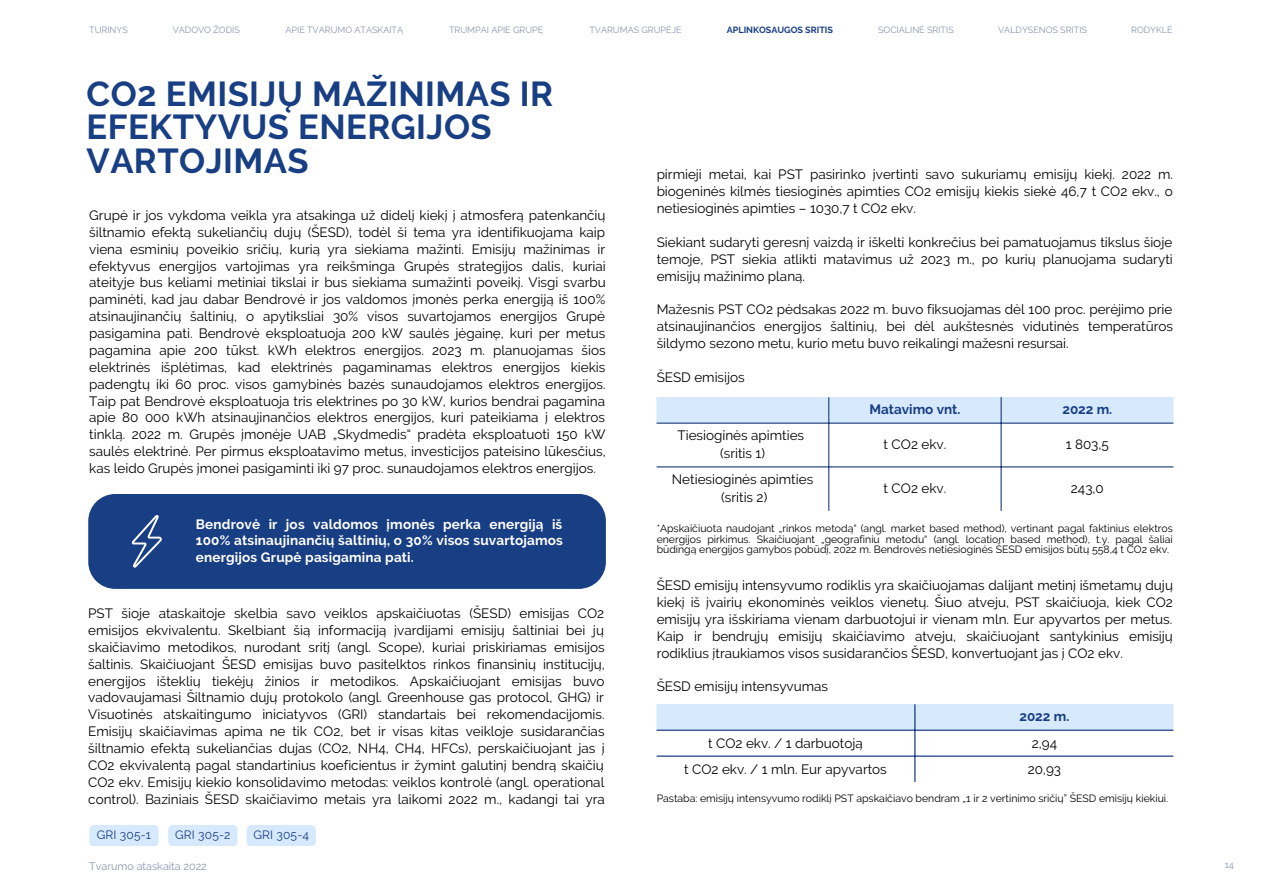
<style>
.page{position:relative;width:1263px;height:894px;background:#fff}
.page>*{position:absolute;margin:0;border:0;box-sizing:border-box;transform-origin:0 0}
.t1{font:700 34.5px/33.8px "Raleway";letter-spacing:.015em;color:#183e83}
.t2{font:13.5px/16.8px "Raleway";color:#000;text-align:justify}
.t3{font:700 13.5px/16.8px "Raleway";letter-spacing:.015em;color:#fff;text-align:justify}
.t4{font:700 13.5px "Raleway";color:#183e83}
.t5{font:12px "Raleway";letter-spacing:.015em;color:#183e83}
.t6{font:10.8px "Raleway";color:#8a96ae}
.t7{font:10.5px/10.5px "Raleway";color:#000;text-align:justify}
.t8{font:9.3px "Raleway";color:#8a96ae}
.t9{font:9px "Raleway";color:#8a96ae}
.t10{font:700 9px "Raleway";color:#183e83}
</style>
<div class="page">
<svg style="left:89px;top:825px;width:70px;height:20px"></svg>
<svg style="left:168px;top:825px;width:70px;height:20px"></svg>
<div style="left:88px;top:494px;width:518px;height:94px;background:#183e83"></div>
<svg style="left:132px;top:515px;width:30px;height:52px;background:#43629a"></svg>
<div style="left:657px;top:397px;width:516px;height:25px;background:#d7e9fc"></div>
<hr style="left:828px;top:397px;width:1px;height:113px;background:#183e83">
<hr style="left:1001px;top:397px;width:1px;height:113px;background:#183e83">
<hr style="left:657px;top:422px;width:516px;height:1px;background:#183e83">
<hr style="left:657px;top:466px;width:516px;height:1px;background:#183e83">
<div style="left:657px;top:704px;width:516px;height:25px;background:#d7e9fc"></div>
<hr style="left:914px;top:704px;width:1px;height:77px;background:#183e83">
<hr style="left:657px;top:729px;width:516px;height:1px;background:#183e83">
<hr style="left:657px;top:755px;width:516px;height:1px;background:#183e83">
<svg style="left:247px;top:825px;width:69px;height:20px"></svg>
<p class="t9" style="left:89px;top:25px;width:40px">TURINYS</p>
<p class="t9" style="left:173px;top:25px;width:69px">VADOVO ŽODIS</p>
<p class="t9" style="left:285px;top:25px;width:119px">APIE TVARUMO ATASKAITĄ</p>
<p class="t9" style="left:449px;top:25px;width:96px">TRUMPAI APIE GRUPĘ</p>
<p class="t9" style="left:589px;top:25px;width:94px">TVARUMAS GRUPĖJE</p>
<p class="t10" style="left:727px;top:25px;width:108px">APLINKOSAUGOS SRITIS</p>
<p class="t9" style="left:878px;top:25px;width:77px">SOCIALINĖ SRITIS</p>
<p class="t9" style="left:998px;top:25px;width:90px">VALDYSENOS SRITIS</p>
<p class="t9" style="left:1131px;top:25px;width:43px">RODYKLĖ</p>
<h1 class="t1" style="left:87px;top:76px;width:468px">CO2 EMISIJŲ MAŽINIMAS IR<br>EFEKTYVUS ENERGIJOS<br>VARTOJIMAS</h1>
<p class="t2" style="left:89px;top:207px;width:518px">Grupė ir jos vykdoma veikla yra atsakinga už didelį kiekį į atmosferą patenkančių šiltnamio efektą sukeliančių dujų (ŠESD), todėl ši tema yra identifikuojama kaip viena esminių poveikio sričių, kurią yra siekiama mažinti. Emisijų mažinimas ir efektyvus energijos vartojimas yra reikšminga Grupės strategijos dalis, kuriai ateityje bus keliami metiniai tikslai ir bus siekiama sumažinti poveikį. Visgi svarbu paminėti, kad jau dabar Bendrovė ir jos valdomos įmonės perka energiją iš 100% atsinaujinančių šaltinių, o apytiksliai 30% visos suvartojamos energijos Grupė pasigamina pati. Bendrovė eksploatuoja 200 kW saulės jėgainę, kuri per metus pagamina apie 200 tūkst. kWh elektros energijos. 2023 m. planuojamas šios elektrinės išplėtimas, kad elektrinės pagaminamas elektros energijos kiekis padengtų iki 60 proc. visos gamybinės bazės sunaudojamos elektros energijos.<br>Taip pat Bendrovė eksploatuoja tris elektrines po 30 kW, kurios bendrai pagamina apie 80 000 kWh atsinaujinančios elektros energijos, kuri pateikiama į elektros tinklą. 2022 m. Grupės įmonėje UAB „Skydmedis“ pradėta eksploatuoti 150 kW saulės elektrinė. Per pirmus eksploatavimo metus, investicijos pateisino lūkesčius, kas leido Grupės įmonei pasigaminti iki 97 proc. sunaudojamos elektros energijos.</p>
<p class="t3" style="left:196px;top:515px;width:369px">Bendrovė ir jos valdomos įmonės perka energiją iš 100% atsinaujinančių šaltinių, o 30% visos suvartojamos energijos Grupė pasigamina pati.</p>
<p class="t2" style="left:88px;top:604px;width:518px">PST šioje ataskaitoje skelbia savo veiklos apskaičiuotas (ŠESD) emisijas CO2 emisijos ekvivalentu. Skelbiant šią informaciją įvardijami emisijų šaltiniai bei jų skaičiavimo metodikos, nurodant sritį (angl. Scope), kuriai priskiriamas emisijos šaltinis. Skaičiuojant ŠESD emisijas buvo pasitelktos rinkos finansinių institucijų, energijos išteklių tiekėjų žinios ir metodikos. Apskaičiuojant emisijas buvo vadovaujamasi Šiltnamio dujų protokolo (angl. Greenhouse gas protocol, GHG) ir Visuotinės atskaitingumo iniciatyvos (GRI) standartais bei rekomendacijomis.<br>Emisijų skaičiavimas apima ne tik CO2, bet ir visas kitas veikloje susidarančias šiltnamio efektą sukeliančias dujas (CO2, NH4, CH4, HFCs), perskaičiuojant jas į CO2 ekvivalentą pagal standartinius koeficientus ir žymint galutinį bendrą skaičių CO2 ekv. Emisijų kiekio konsolidavimo metodas: veiklos kontrolė (angl. operational control). Baziniais ŠESD skaičiavimo metais yra laikomi 2022 m., kadangi tai yra</p>
<p class="t5" style="left:97px;top:827px;width:56px">GRI 305-1</p>
<p class="t5" style="left:175px;top:827px;width:57px">GRI 305-2</p>
<p class="t5" style="left:253px;top:827px;width:57px">GRI 305-4</p>
<p class="t2" style="left:657px;top:166px;width:518px">pirmieji metai, kai PST pasirinko įvertinti savo sukuriamų emisijų kiekį. 2022 m. biogeninės kilmės tiesioginės apimties CO2 emisijų kiekis siekė 46,7 t CO2 ekv., o netiesioginės apimties – 1030,7 t CO2 ekv.</p>
<p class="t2" style="left:657px;top:234px;width:518px">Siekiant sudaryti geresnį vaizdą ir iškelti konkrečius bei pamatuojamus tikslus šioje temoje, PST siekia atlikti matavimus už 2023 m., po kurių planuojama sudaryti emisijų mažinimo planą.</p>
<p class="t2" style="left:657px;top:301px;width:518px">Mažesnis PST CO2 pėdsakas 2022 m. buvo fiksuojamas dėl 100 proc. perėjimo prie atsinaujinančios energijos šaltinių, bei dėl aukštesnės vidutinės temperatūros šildymo sezono metu, kurio metu buvo reikalingi mažesni resursai.</p>
<p class="t2" style="left:657px;top:368px;width:90px">ŠESD emisijos</p>
<p class="t4" style="left:869px;top:401px;width:92px">Matavimo vnt.</p>
<p class="t4" style="left:1062px;top:401px;width:51px">2022 m.</p>
<p class="t2" style="left:677px;top:426px;width:128px;line-height:18px;text-align:center">Tiesioginės apimties (sritis 1)</p>
<p class="t2" style="left:884px;top:436px;width:64px">t CO2 ekv.</p>
<p class="t2" style="left:1066px;top:436px;width:45px">1 803,5</p>
<p class="t2" style="left:672px;top:470px;width:143px;line-height:18px;text-align:center">Netiesioginės apimties (sritis 2)</p>
<p class="t2" style="left:884px;top:480px;width:64px">t CO2 ekv.</p>
<p class="t2" style="left:1071px;top:480px;width:34px">243,0</p>
<p class="t7" style="left:657px;top:523px;width:518px">*Apskaičiuota naudojant „rinkos metodą“ (angl. market based method), vertinant pagal faktinius elektros energijos pirkimus. Skaičiuojant „geografiniu metodu“ (angl. location based method), t.y. pagal šaliai būdingą energijos gamybos pobūdį, 2022 m. Bendrovės netiesioginės ŠESD emisijos būtų 558,4 t CO2 ekv.</p>
<p class="t2" style="left:657px;top:576px;width:518px">ŠESD emisijų intensyvumo rodiklis yra skaičiuojamas dalijant metinį išmetamų dujų kiekį iš įvairių ekonominės veiklos vienetų. Šiuo atveju, PST skaičiuoja, kiek CO2 emisijų yra išskiriama vienam darbuotojui ir vienam mln. Eur apyvartos per metus.<br>Kaip ir bendrųjų emisijų skaičiavimo atveju, skaičiuojant santykinius emisijų rodiklius įtraukiamos visos susidarančios ŠESD, konvertuojant jas į CO2 ekv.</p>
<p class="t2" style="left:657px;top:678px;width:173px">ŠESD emisijų intensyvumas</p>
<p class="t4" style="left:1019px;top:708px;width:51px">2022 m.</p>
<p class="t2" style="left:708px;top:734px;width:156px">t CO2 ekv. / 1 darbuotoją</p>
<p class="t2" style="left:1032px;top:734px;width:27px">2,94</p>
<p class="t2" style="left:684px;top:760px;width:204px">t CO2 ekv. / 1 mln. Eur apyvartos</p>
<p class="t2" style="left:1028px;top:760px;width:35px">20,93</p>
<p class="t7" style="left:657px;top:793px;width:513px">Pastaba: emisijų intensyvumo rodiklį PST apskaičiavo bendram „1 ir 2 vertinimo sričių” ŠESD emisijų kiekiui.</p>
<p class="t6" style="left:89px;top:859px;width:119px">Tvarumo ataskaita 2022</p>
<p class="t8" style="left:1225px;top:859px;width:11px">14</p>
</div>
